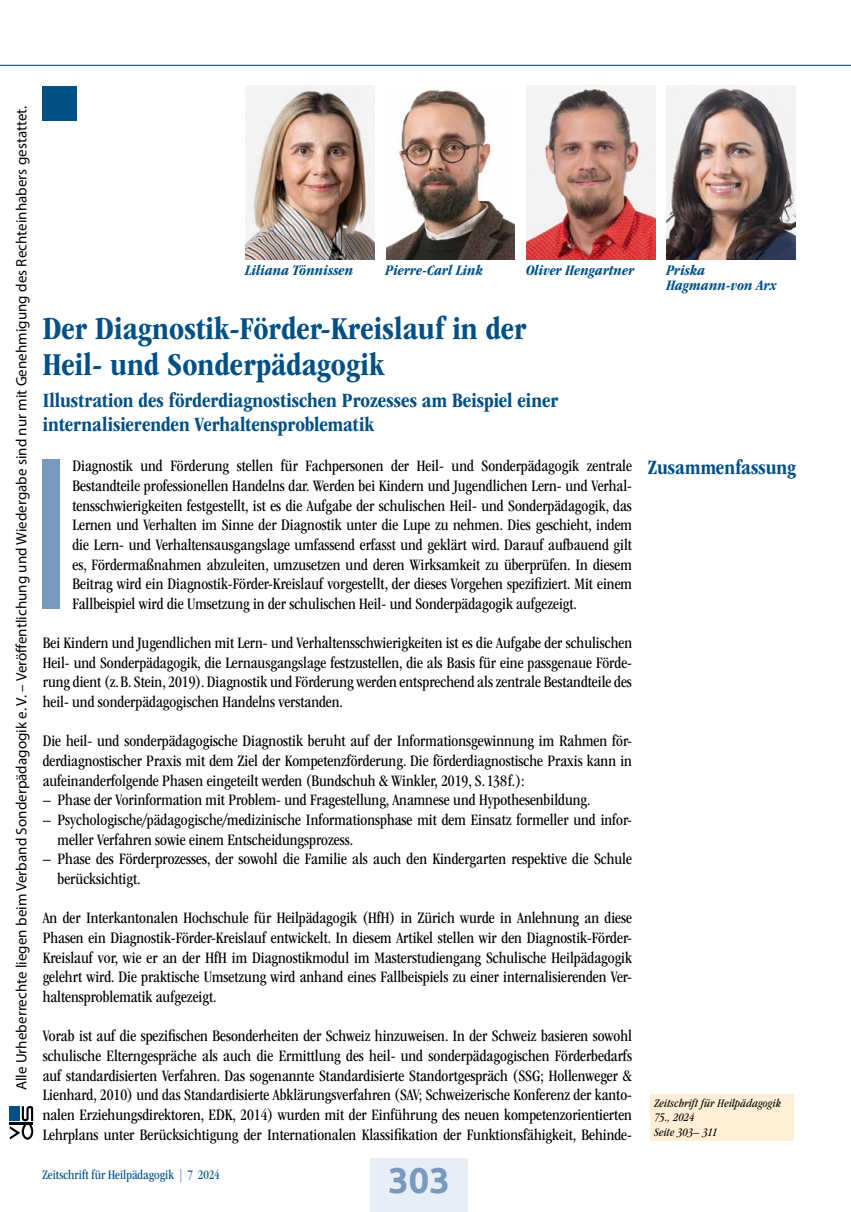
<style>
.page{position:relative;width:851px;height:1212px;background:#fff}
.page>*{position:absolute;margin:0;border:0;box-sizing:border-box;transform-origin:0 0}
.t1{font:700 36px "Ubuntu";color:#799ac0}
.t2{font:700 condensed 33px/36px "ITC Garamond Std";letter-spacing:.005em;color:#005086}
.t3{font:900 27px "Myriad Pro";color:#799ac0}
.t4{font:700 condensed 21px/24px "ITC Garamond Std";color:#005086}
.t5{font:condensed 16.5px/19.6px "ITC Garamond Std";color:#000;text-align:justify}
.t6{font:15px "Myriad Pro";letter-spacing:.005em;color:#000}
.t7{font:italic 700 condensed 15px/15px "ITC Garamond Std";letter-spacing:.005em;color:#005086}
.t8{font:condensed 13.5px "ITC Garamond Std";color:#005086}
.t9{font:italic condensed 12px/14.2px "ITC Garamond Std";letter-spacing:.015em;color:#000}
.s1{color:#799ac0}
</style>
<div class="page">
<svg style="left:10px;top:1106px;width:23px;height:34px"></svg>
<div style="left:370px;top:1158px;width:98px;height:54px;background:#e9edf5"></div>
<hr style="left:0;top:65px;width:850px;height:1px;background:#005086">
<div style="left:42px;top:86px;width:35px;height:34px;background:#005086"></div>
<div style="left:43px;top:460px;width:17px;height:149px;background:#799ac0"></div>
<div style="left:650px;top:1094px;width:144px;height:46px;background:#ffefd6"></div>
<img style="left:666px;top:85px;width:129px;height:175px">
<img style="left:526px;top:85px;width:129px;height:175px">
<img style="left:386px;top:89px;width:129px;height:171px">
<img style="left:245px;top:85px;width:129px;height:175px">
<p class="t6" style="left:12px;top:1090px;width:986px;rotate:-90deg">Alle Urheberrechte liegen beim Verband Sonderpädagogik e. V. – Veröffentlichung und Wiedergabe sind nur mit Genehmigung des Rechteinhabers gestattet.</p>
<p class="t7" style="left:245px;top:263px;width:110px">Liliana Tönnissen</p>
<p class="t7" style="left:385px;top:263px;width:99px">Pierre-Carl Link</p>
<p class="t7" style="left:526px;top:263px;width:110px">Oliver Hengartner</p>
<h2 class="t2" style="left:43px;top:310px;width:485px">Der Diagnostik-Förder-Kreislauf in der<br>Heil- und Sonderpädagogik</h2>
<p class="t4" style="left:43px;top:388px;width:517px">Illustration des förderdiagnostischen Prozesses am Beispiel einer internalisierenden Verhaltensproblematik</p>
<p class="t5" style="left:72px;top:456px;width:561px">Diagnostik und Förderung stellen für Fachpersonen der Heil- und Sonderpädagogik zentrale Bestandteile professionellen Handelns dar. Werden bei Kindern und Jugendlichen Lern- und Verhal&shy;tensschwierigkeiten festgestellt, ist es die Aufgabe der schulischen Heil- und Sonderpädagogik, das Lernen und Verhalten im Sinne der Diagnostik unter die Lupe zu nehmen. Dies geschieht, indem die Lern- und Verhaltensausgangslage umfassend erfasst und geklärt wird. Darauf aufbauend gilt es, Fördermaßnahmen abzuleiten, umzusetzen und deren Wirksamkeit zu überprüfen. In diesem Beitrag wird ein Diagnostik-Förder-Kreislauf vorgestellt, der dieses Vorgehen spezifiziert. Mit einem Fallbeispiel wird die Umsetzung in der schulischen Heil- und Sonderpädagogik aufgezeigt.</p>
<p class="t5" style="left:43px;top:633px;width:590px">Bei Kindern und Jugendlichen mit Lern- und Verhaltensschwierigkeiten ist es die Aufgabe der schulischen Heil- und Sonderpädagogik, die Lernausgangslage festzustellen, die als Basis für eine passgenaue Förde&shy;rung dient (z.B. Stein, 2019). Diagnostik und Förderung werden entsprechend als zentrale Bestandteile des heil- und sonderpädagogischen Handelns verstanden.</p>
<p class="t5" style="left:43px;top:731px;width:590px">Die heil- und sonderpädagogische Diagnostik beruht auf der Informationsgewinnung im Rahmen för&shy;derdiagnostischer Praxis mit dem Ziel der Kompetenzförderung. Die förderdiagnostische Praxis kann in aufeinanderfolgende Phasen eingeteilt werden (Bundschuh &amp; Winkler, 2019, S.138f.):</p>
<p class="t5" style="left:43px;top:790px;width:549px">– Phase der Vorinformation mit Problem- und Fragestellung, Anamnese und Hypothesenbildung.</p>
<p class="t5" style="left:58px;top:810px;width:576px;text-indent:-15px">– Psychologische/pädagogische/medizinische Informationsphase mit dem Einsatz formeller und infor&shy;meller Verfahren sowie einem Entscheidungsprozess.</p>
<p class="t5" style="left:58px;top:849px;width:576px;text-indent:-15px">– Phase des Förderprozesses, der sowohl die Familie als auch den Kindergarten respektive die Schule berücksichtigt.</p>
<p class="t5" style="left:43px;top:908px;width:590px">An der Interkantonalen Hochschule für Heilpädagogik (HfH) in Zürich wurde in Anlehnung an diese Phasen ein Diagnostik-Förder-Kreislauf entwickelt. In diesem Artikel stellen wir den Diagnostik-Förder-Kreislauf vor, wie er an der HfH im Diagnostikmodul im Masterstudiengang Schulische Heilpädagogik gelehrt wird. Die praktische Umsetzung wird anhand eines Fallbeispiels zu einer internalisierenden Ver&shy;haltensproblematik aufgezeigt.</p>
<p class="t5" style="left:43px;top:1026px;width:590px">Vorab ist auf die spezifischen Besonderheiten der Schweiz hinzuweisen. In der Schweiz basieren sowohl schulische Elterngespräche als auch die Ermittlung des heil- und sonderpädagogischen Förderbedarfs auf standardisierten Verfahren. Das sogenannte Standardisierte Standortgespräch (SSG; Hollenweger &amp; Lienhard, 2010) und das Standardisierte Abklärungsverfahren (SAV; Schweizerische Konferenz der kanto&shy;nalen Erziehungsdirektoren, EDK, 2014) wurden mit der Einführung des neuen kompetenzorientierten Lehrplans unter Berücksichtigung der Internationalen Klassifikation der Funktionsfähigkeit, Behinde-</p>
<h3 class="t3" style="left:396px;top:1158px;width:48px">303</h3>
<p class="t8" style="left:43px;top:1167px;width:178px">Zeitschrift für Heilpädagogik <span class="s1">|</span> 7 2024</p>
<h1 class="t1" style="left:388px;top:1158px;width:63px">303</h1>
<p class="t7" style="left:666px;top:263px;width:112px">Priska<br>Hagmann-von Arx</p>
<p class="t4" style="left:648px;top:456px;width:149px">Zusammenfassung</p>
<p class="t9" style="left:654px;top:1096px;width:128px">Zeitschrift für Heilpädagogik<br>75., 2024<br>Seite 303– 311</p>
</div>
